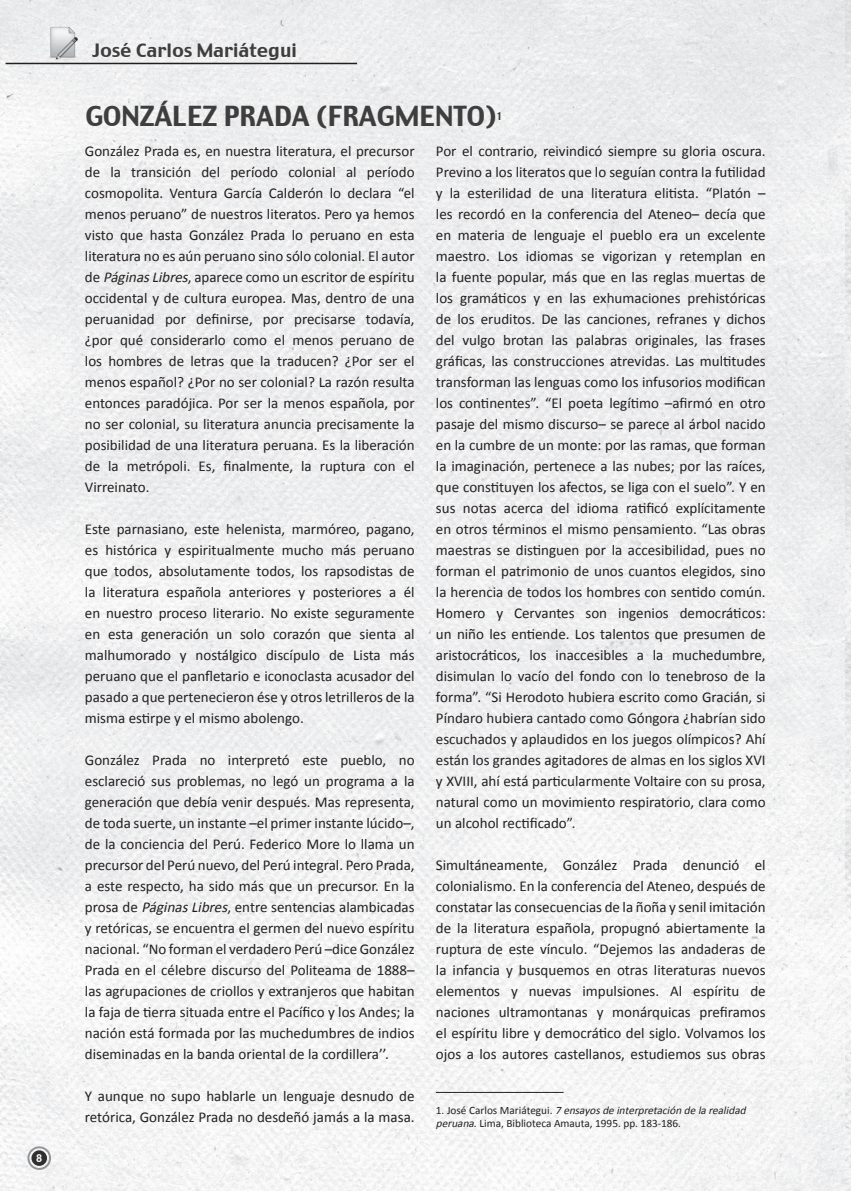
<style>
.page{position:relative;width:851px;height:1191px;background:#fff}
.page>*{position:absolute;margin:0;border:0;box-sizing:border-box;transform-origin:0 0}
.TITULOS{font:27px "Charcoal";color:#3e3e3f}
.AUTOR{font:18px "Charcoal";color:#3e3e3f}
.t1{font:15px/21px "Calibri";color:#231f20;text-align:justify}
.t2{font:11.25px/13.5px "Calibri";color:#231f20}
.TITULOS-2{font:10.5px "Charcoal";color:#3e3e3f}
.t3{font:10.5px "Charcoal";color:#fff}
.s1{font-style:italic}
</style>
<div class="page">
<img style="left:0;top:0;width:845px;height:1191px">
<hr style="left:436px;top:1092px;width:127px;height:1px;background:#231f20">
<img style="left:39px;top:21px;width:47px;height:47px">
<hr style="left:6px;top:63px;width:351px;height:1px;background:#231f20">
<img style="left:845px;top:0;width:5px;height:1191px">
<svg style="left:27px;top:1146px;width:24px;height:24px"></svg>
<div style="left:31px;top:1150px;width:16px;height:15px;background:#312f30;border-radius:50%"></div>
<p class="t3" style="left:36px;top:1151px;width:8px">8</p>
<p class="AUTOR" style="left:92px;top:39px;width:206px">José Carlos Mariátegui</p>
<p class="TITULOS" style="left:85px;top:98px;width:412px">GONZÁLEZ PRADA (FRAGMENTO)</p>
<p class="TITULOS-2" style="left:496px;top:109px;width:8px">1</p>
<p class="t1" style="left:85px;top:140px;width:331px">González Prada es, en nuestra literatura, el precursor de la transición del período colonial al período cosmopolita. Ventura García Calderón lo declara “el menos peruano” de nuestros literatos. Pero ya hemos visto que hasta González Prada lo peruano en esta literatura no es aún peruano sino sólo colonial. El autor de <span class="s1">PáginasLibres</span>, aparece como un escritor de espíritu occidental y de cultura europea. Mas, dentro de una peruanidad por definirse, por precisarse todavía, ¿por qué considerarlo como el menos peruano de los hombres de letras que la traducen? ¿Por ser el menos español? ¿Por no ser colonial? La razón resulta entonces paradójica. Por ser la menos española, por no ser colonial, su literatura anuncia precisamente la posibilidad de una literatura peruana. Es la liberación de la metrópoli. Es, finalmente, la ruptura con el Virreinato.</p>
<p class="t1" style="left:85px;top:518px;width:331px">Este parnasiano, este helenista, marmóreo, pagano, es histórica y espiritualmente mucho más peruano que todos, absolutamente todos, los rapsodistas de la literatura española anteriores y posteriores a él en nuestro proceso literario. No existe seguramente en esta generación un solo corazón que sienta al malhumorado y nostálgico discípulo de Lista más peruano que el panfletario e iconoclasta acusador del pasado a que pertenecieron ése y otros letrilleros de la misma estirpe y el mismo abolengo.</p>
<p class="t1" style="left:85px;top:749px;width:331px">González Prada no interpretó este pueblo, no esclareció sus problemas, no legó un programa a la generación que debía venir después. Mas representa, de toda suerte, un instante –el primer instante lúcido–, de la conciencia del Perú. Federico More lo llama un precursor del Perú nuevo, del Perú integral. Pero Prada, a este respecto, ha sido más que un precursor. En la prosa de <span class="s1">PáginasLibres</span>, entre sentencias alambicadas y retóricas, se encuentra el germen del nuevo espíritu nacional. “No forman el verdadero Perú –dice González Prada en el célebre discurso del Politeama de 1888– las agrupaciones de criollos y extranjeros que habitan la faja de tierra situada entre el Pacífico y los Andes; la nación está formada por las muchedumbres de indios diseminadas en la banda oriental de la cordillera’’.</p>
<p class="t1" style="left:85px;top:1085px;width:331px">Y aunque no supo hablarle un lenguaje desnudo de retórica, González Prada no desdeñó jamás a la masa.</p>
<p class="t1" style="left:436px;top:140px;width:331px">Por el contrario, reivindicó siempre su gloria oscura.<br>Previno a los literatos que lo seguían contra la futilidad y la esterilidad de una literatura elitista. “Platón – les recordó en la conferencia del Ateneo– decía que en materia de lenguaje el pueblo era un excelente maestro. Los idiomas se vigorizan y retemplan en la fuente popular, más que en las reglas muertas de los gramáticos y en las exhumaciones prehistóricas de los eruditos. De las canciones, refranes y dichos del vulgo brotan las palabras originales, las frases gráficas, las construcciones atrevidas. Las multitudes transforman las lenguas como los infusorios modifican los continentes”. “El poeta legítimo –afirmó en otro pasaje del mismo discurso– se parece al árbol nacido en la cumbre de un monte: por las ramas, que forman la imaginación, pertenece a las nubes; por las raíces, que constituyen los afectos, se liga con el suelo”. Y en sus notas acerca del idioma ratificó explícitamente en otros términos el mismo pensamiento. “Las obras maestras se distinguen por la accesibilidad, pues no forman el patrimonio de unos cuantos elegidos, sino la herencia de todos los hombres con sentido común.<br>Homero y Cervantes son ingenios democráticos: un niño les entiende. Los talentos que presumen de aristocráticos, los inaccesibles a la muchedumbre, disimulan lo vacío del fondo con lo tenebroso de la forma”. “Si Herodoto hubiera escrito como Gracián, si Píndaro hubiera cantado como Góngora ¿habrían sido escuchados y aplaudidos en los juegos olímpicos? Ahí están los grandes agitadores de almas en los siglos XVI y XVIII, ahí está particularmente Voltaire con su prosa, natural como un movimiento respiratorio, clara como un alcohol rectificado”.<sup>*</sup></p>
<p class="t1" style="left:436px;top:854px;width:331px">Simultáneamente, González Prada denunció el colonialismo. En la conferencia del Ateneo, después de constatar las consecuencias de la ñoña y senil imitación de la literatura española, propugnó abiertamente la ruptura de este vínculo. “Dejemos las andaderas de la infancia y busquemos en otras literaturas nuevos elementos y nuevas impulsiones. Al espíritu de naciones ultramontanas y monárquicas prefiramos el espíritu libre y democrático del siglo. Volvamos los ojos a los autores castellanos, estudiemos sus obras</p>
<p class="t2" style="left:436px;top:1102px;width:314px">1 . J o s é C a r l o s M a r i á t e g u i . <span class="s1">7 ensayosde interpretación de la realidad peruana</span>. Lima, Biblioteca Amauta, 1995. pp. 183-186.</p>
</div>
